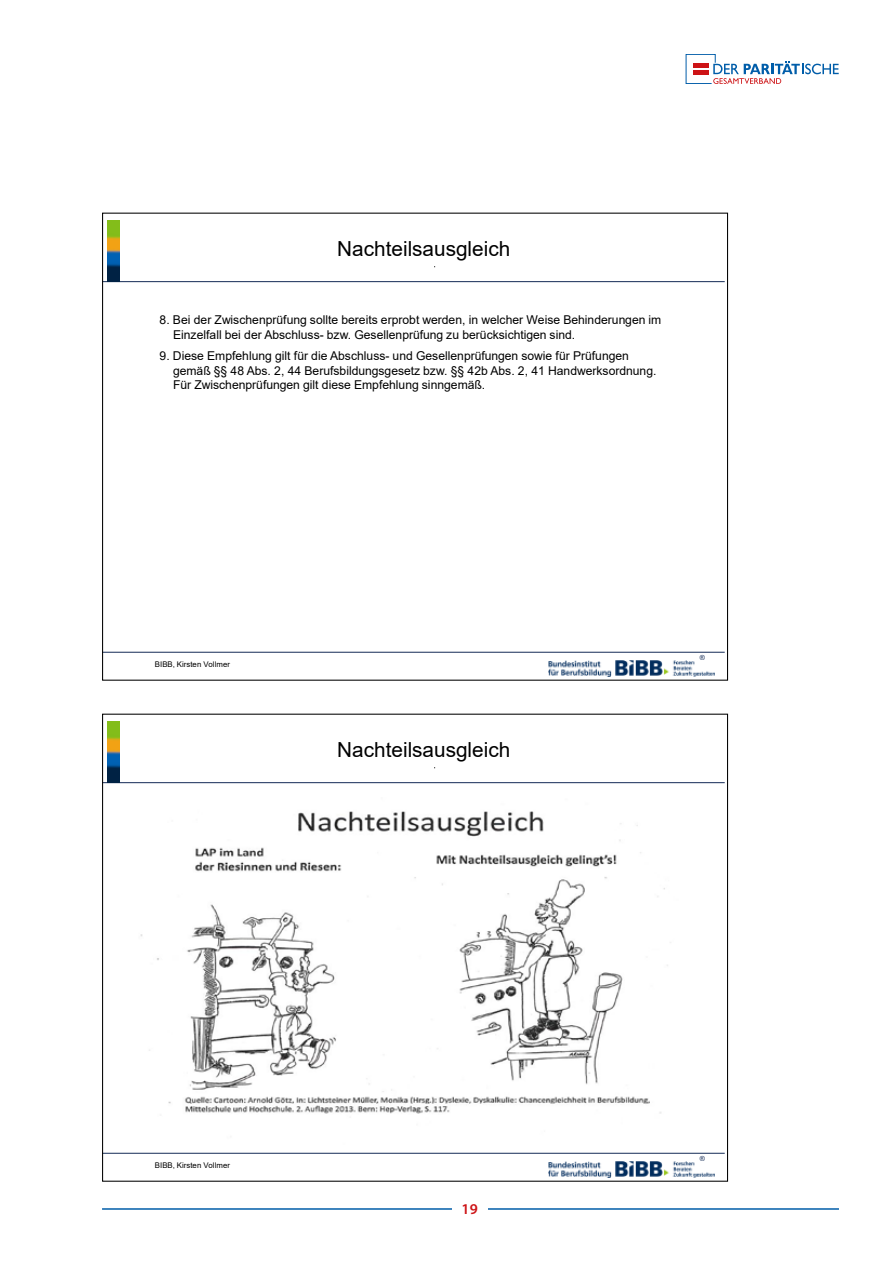
<style>
.page{position:relative;width:893px;height:1263px;background:#fff}
.page>*{position:absolute;margin:0;border:0;box-sizing:border-box;transform-origin:0 0}
.t1{font:20.7px "Arial";color:#000}
.t2{font:600 15px "Myriad Pro";color:#cd1316}
.t3{font:12.15px/14.5px "Arial";color:#000}
.t4{font:7.8px "Arial";color:#000}
.t5{font:6.9px "Arial";color:#142b56}
.s1{font-style:inherit}
</style>
<div class="page">
<hr style="left:102px;top:1208px;width:737px;height:2px;background:#005da9">
<div style="left:452px;top:1203px;width:35px;height:26px;background:#fff"></div>
<svg style="left:686px;top:54px;width:153px;height:30px"></svg>
<hr style="left:103px;top:281px;width:622px;height:1px;background:#142a56">
<hr style="left:103px;top:652px;width:622px;height:1px;background:#142b56">
<img style="left:107px;top:220px;width:12px;height:62px">
<img style="left:548px;top:660px;width:166px;height:17px">
<hr style="left:103px;top:782px;width:622px;height:1px;background:#142a56">
<hr style="left:103px;top:1153px;width:622px;height:1px;background:#142b56">
<img style="left:107px;top:721px;width:12px;height:62px">
<img style="left:548px;top:1161px;width:166px;height:17px">
<img style="left:140px;top:811px;width:531px;height:303px">
<h1 class="t1" style="left:337px;top:235px;width:175px">Nachteilsausgleich</h1>
<p class="t3" style="left:173px;top:312px;width:490px;text-indent:-13px">8. Bei der Zwischenprüfung sollte bereits erprobt werden, in welcher Weise Behinderungen im<br>Einzelfall bei der Abschluss- bzw. Gesellenprüfung zu berücksichtigen sind.</p>
<p class="t3" style="left:173px;top:349px;width:485px;text-indent:-13px">9. Diese Empfehlung gilt für die Abschluss- und Gesellenprüfungen sowie für Prüfungen gemäß <span class="s1">§§</span> 48 Abs. 2, 44 Berufsbildungsgesetz bzw. <span class="s1">§§</span> 42b Abs. 2, 41 Handwerksordnung.<br>Für Zwischenprüfungen gilt diese Empfehlung sinngemäß.</p>
<p class="t4" style="left:155px;top:659px;width:76px">BIBB, Kirsten Vollmer</p>
<h1 class="t1" style="left:337px;top:736px;width:175px">Nachteilsausgleich</h1>
<p class="t5" style="left:700px;top:653px;width:7px">®</p>
<p class="t4" style="left:155px;top:1159px;width:76px">BIBB, Kirsten Vollmer</p>
<p class="t2" style="left:462px;top:1200px;width:18px">19</p>
<p class="t5" style="left:700px;top:1154px;width:7px">®</p>
</div>
